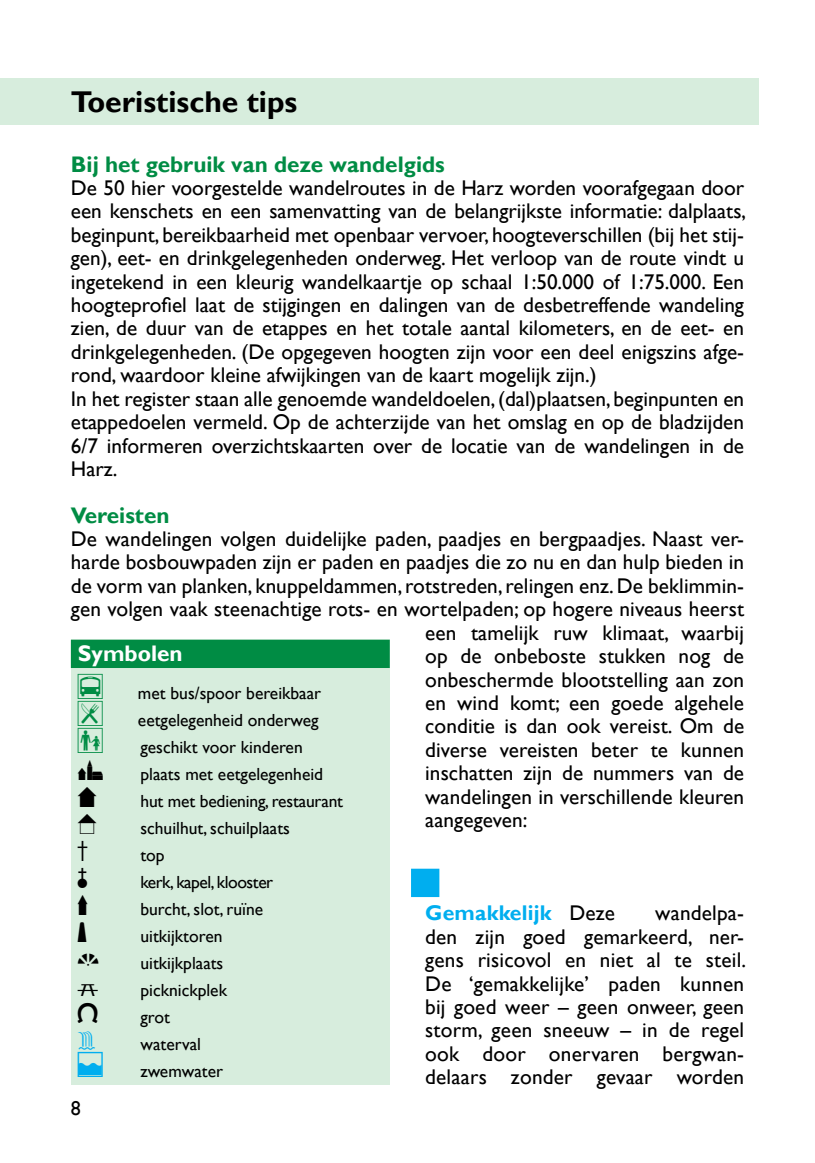
<style>
.page{position:relative;width:815px;height:1163px;background:#fff}
.page>*{position:absolute;margin:0;border:0;box-sizing:border-box;transform-origin:0 0}
.t1{font:35px "diagramm";color:#000}
.t2{font:35px "diagramm";color:#00aeef}
.t3{font:700 30px "Gill Sans";color:#000}
.t4{font:700 22.5px "Gill Sans";color:#008c44}
.t5{font:700 22.5px "Gill Sans";color:#fff}
.t6{font:21.25px/23.5px "Gill Sans";color:#000}
.t7{font:700 21.25px "Gill Sans";letter-spacing:.01em;color:#00aeef}
.t8{font:20px "Gill Sans";color:#000}
.t9{font:17.5px/27px "Gill Sans";color:#000}
.t10{font:17.5px "Gill Sans";letter-spacing:-.025em;color:#000}
.s1{font-family:"diagramm";font-size:35px;color:#008c44}
.s2{font-family:"diagramm";font-size:35px}
.s3{font-weight:400;color:#000}
.s4{font-family:"diagramm";font-size:35px;color:#00aeef}
</style>
<div class="page">
<div style="left:0;top:78px;width:758px;height:47px;background:#d7eddd"></div>
<div style="left:411px;top:868px;width:28px;height:28px;background:#00aeef"></div>
<div style="left:71px;top:663px;width:319px;height:421px;background:#d7eddd"></div>
<div style="left:71px;top:639px;width:319px;height:29px;background:#008c44"></div>
<h2 class="t3" style="left:71px;top:84px;width:228px">Toeristische tips</h2>
<p class="t4" style="left:71px;top:150px;width:375px">Bij het gebruik van deze wandelgids</p>
<p class="t6" style="left:71px;top:176px;width:677px">De 50 hier voorgestelde wandelroutes in de Harz worden voorafgegaan door een kenschets en een samenvatting van de belangrijkste informatie: dalplaats, beginpunt, bereikbaarheid met openbaar vervoer, hoogteverschillen (bij het stij&shy;gen), eet- en drinkgelegenheden onderweg. Het verloop van de route vindt u ingetekend in een kleurig wandelkaartje op schaal 1:50.000 of 1:75.000. Een hoogteprofiel laat de stijgingen en dalingen van de desbetreffende wandeling zien, de duur van de etappes en het totale aantal kilometers, en de eet- en drinkgelegenheden. (De opgegeven hoogten zijn voor een deel enigszins afge&shy;rond, waardoor kleine afwijkingen van de kaart mogelijk zijn.)<br>In het register staan alle genoemde wandeldoelen, (dal)plaatsen, beginpunten en etappedoelen vermeld. Op de achterzijde van het omslag en op de bladzijden 6/7 informeren overzichtskaarten over de locatie van de wandelingen in de Harz.</p>
<p class="t4" style="left:71px;top:501px;width:100px">Vereisten</p>
<p class="t6" style="left:71px;top:527px;width:675px">De wandelingen volgen duidelijke paden, paadjes en bergpaadjes. Naast ver-</p>
<p class="t6" style="left:71px;top:551px;width:675px">harde bosbouwpaden zijn er paden en paadjes die zo nu en dan hulp bieden in</p>
<p class="t6" style="left:71px;top:574px;width:675px">de vorm van planken, knuppeldammen, rotstreden, relingen enz. De beklimmin-</p>
<p class="t6" style="left:71px;top:597px;width:675px">gen volgen vaak steenachtige rots- en wortelpaden; op hogere niveaus heerst</p>
<p class="t6" style="left:425px;top:621px;width:320px">een tamelijk ruw klimaat, waarbij</p>
<p class="t6" style="left:425px;top:644px;width:320px">op de onbeboste stukken nog de</p>
<p class="t6" style="left:425px;top:668px;width:320px">onbeschermde blootstelling aan zon</p>
<p class="t6" style="left:425px;top:691px;width:320px">en wind komt; een goede algehele</p>
<p class="t6" style="left:425px;top:714px;width:320px">conditie is dan ook vereist. Om de</p>
<p class="t6" style="left:425px;top:738px;width:320px">diverse vereisten beter te kunnen</p>
<p class="t6" style="left:425px;top:761px;width:320px">inschatten zijn de nummers van de</p>
<p class="t6" style="left:425px;top:784px;width:320px">wandelingen in verschillende kleuren</p>
<p class="t6" style="left:425px;top:808px;width:104px">aangegeven:</p>
<p class="t5" style="left:78px;top:640px;width:106px">Symbolen</p>
<p class="t9" style="left:78px;top:679px;width:267px"><span class="s1">8</span> met bus/spoor bereikbaar<br><span class="s1">C</span> eetgelegenheid onderweg<br><span class="s1">7</span> geschikt voor kinderen<br><span class="s2">ì</span> plaats met eetgelegenheid <span class="s2">f</span> hut met bediening, restaurant <span class="s2">g</span> schuilhut, schuilplaats</p>
<h1 class="t1" style="left:78px;top:833px;width:12px">p</h1>
<p class="t9" style="left:140px;top:841px;width:26px">top</p>
<h1 class="t1" style="left:78px;top:860px;width:11px">h</h1>
<p class="t10" style="left:140px;top:871px;width:134px">kerk, kapel, klooster</p>
<h1 class="t1" style="left:78px;top:887px;width:12px">é</h1>
<p class="t9" style="left:140px;top:895px;width:124px">burcht, slot, ruïne</p>
<h1 class="t1" style="left:78px;top:914px;width:11px">±</h1>
<p class="t7" style="left:425px;top:900px;width:191px">Gemakkelijk <span class="s3">Deze</span></p>
<p class="t6" style="left:425px;top:901px;width:323px;text-align:justify;text-indent:230px">wandelpa&shy;den zijn goed gemarkeerd, ner&shy;gens risicovol en niet al te steil.<br>De ‘gemakkelijke’ paden kunnen bij goed weer – geen onweer, geen storm, geen sneeuw – in de regel ook door onervaren bergwan&shy;delaars zonder gevaar worden</p>
<p class="t9" style="left:78px;top:922px;width:151px;text-indent:63px">uitkijktoren <span class="s2">]</span> uitkijkplaats <span class="s2">l</span> picknickplek <span class="s2">n</span> grot</p>
<h1 class="t2" style="left:78px;top:1022px;width:20px">Ó</h1>
<p class="t9" style="left:78px;top:1030px;width:147px;text-indent:62px">waterval <span class="s4">ë</span> zwemwater</p>
<p class="t8" style="left:71px;top:1095px;width:11px">8</p>
</div>
